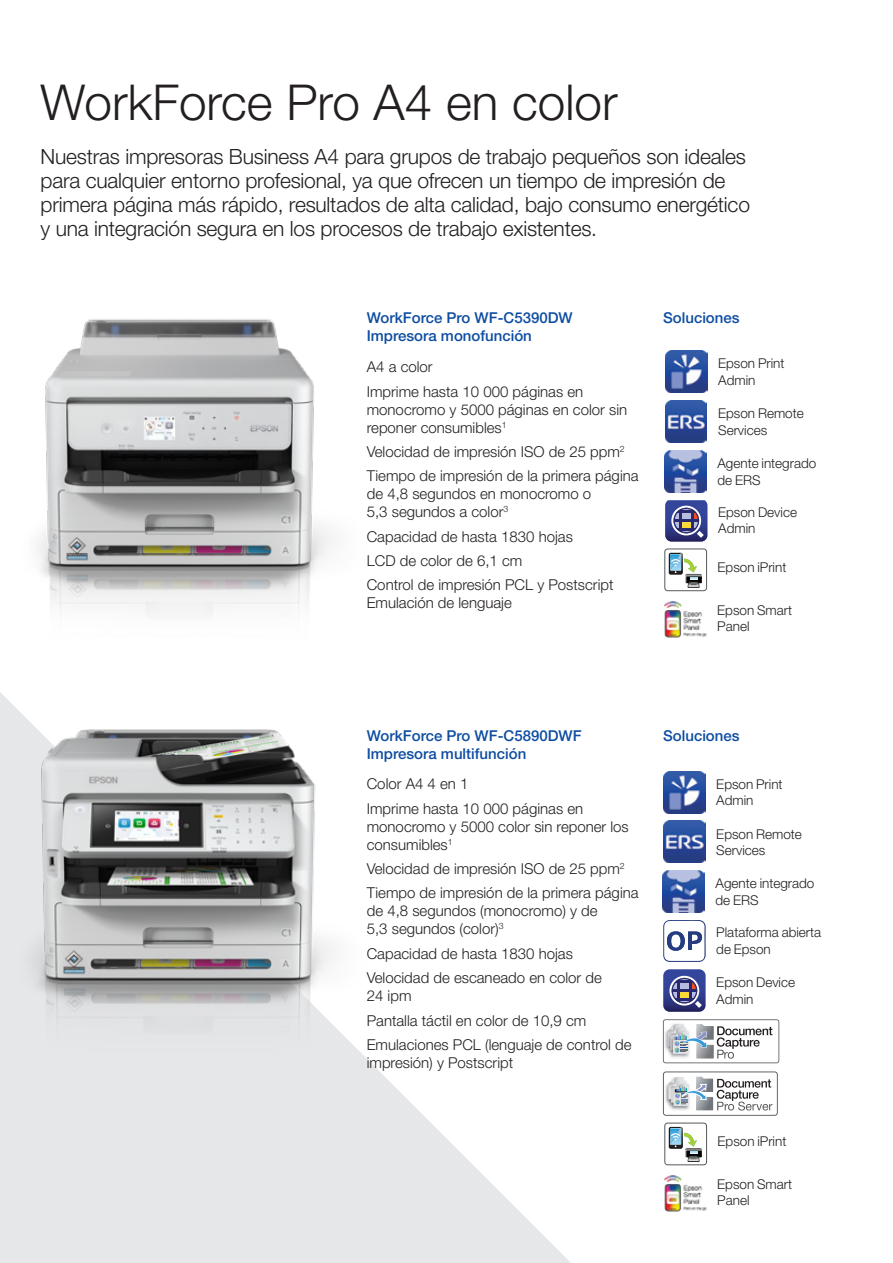
<style>
.page{position:relative;width:893px;height:1263px;background:#fff}
.page>*{position:absolute;margin:0;border:0;box-sizing:border-box;transform-origin:0 0}
.t1{font:300 49.5px "Helvetica Neue LT Pro";color:#231f20}
.t2{font:300 21px/24px "Helvetica Neue LT Pro";letter-spacing:-.01em;color:#231f20}
.t3{font:300 15px/18px "Helvetica Neue LT Pro";color:#231f20}
.t4{font:500 15px "Helvetica Neue LT Pro";color:#0d4da1}
.Product_features{font:300 13.5px/16.5px "Helvetica Neue LT Pro";color:#231f20}
</style>
<div class="page">
<svg style="left:0;top:692px;width:571px;height:571px;fill:#e6e7e9"></svg>
<img style="left:36px;top:319px;width:296px;height:296px">
<img style="left:665px;top:400px;width:42px;height:42px">
<svg style="left:665px;top:500px;width:42px;height:42px;background:#5b5f96"></svg>
<img style="left:665px;top:350px;width:43px;height:43px">
<img style="left:664px;top:450px;width:42px;height:42px">
<img style="left:0;top:703px;width:402px;height:359px">
<svg style="left:663px;top:920px;width:43px;height:42px"></svg>
<img style="left:663px;top:821px;width:42px;height:42px">
<svg style="left:663px;top:969px;width:43px;height:43px;background:#5d6198"></svg>
<img style="left:663px;top:771px;width:43px;height:42px">
<img style="left:662px;top:870px;width:43px;height:42px">
<svg style="left:663px;top:1019px;width:116px;height:44px"></svg>
<svg style="left:663px;top:1071px;width:115px;height:45px"></svg>
<div style="left:664px;top:549px;width:43px;height:42px;border:1px solid #57585a;border-radius:3px"></div>
<svg style="left:669px;top:553px;width:33px;height:35px"></svg>
<div style="left:664px;top:1123px;width:43px;height:42px;border:1px solid #57585a;border-radius:3px"></div>
<svg style="left:669px;top:1127px;width:33px;height:35px"></svg>
<img style="left:664px;top:601px;width:42px;height:37px">
<img style="left:664px;top:1175px;width:42px;height:37px">
<p class="t1" style="left:41px;top:73px;width:578px">WorkForce Pro A4 en color</p>
<p class="t2" style="left:41px;top:144px;width:711px">Nuestras impresoras Business A4 para grupos de trabajo pequeños son ideales para cualquier entorno profesional, ya que ofrecen un tiempo de impresión de primera página más rápido, resultados de alta calidad, bajo consumo energético y una integración segura en los procesos de trabajo existentes.</p>
<p class="t4" style="left:367px;top:309px;width:207px">WorkForce Pro WF-C5390DW</p>
<p class="t4" style="left:663px;top:309px;width:78px">Soluciones</p>
<p class="t4" style="left:367px;top:327px;width:167px">Impresora monofunción</p>
<p class="t3" style="left:367px;top:357px;width:67px">A4 a color</p>
<p class="t3" style="left:367px;top:382px;width:262px">Imprime hasta 10 000 páginas en monocromo y 5000 páginas en color sin reponer consumibles<sup>1</sup></p>
<p class="t3" style="left:367px;top:442px;width:259px">Velocidad de impresión ISO de 25 ppm<sup>2</sup></p>
<p class="t3" style="left:367px;top:467px;width:273px">Tiempo de impresión de la primera página de 4,8 segundos en monocromo o<br>5,3 segundos a color<sup>3</sup></p>
<p class="t3" style="left:367px;top:527px;width:208px">Capacidad de hasta 1830 hojas</p>
<p class="t3" style="left:367px;top:551px;width:157px">LCD de color de 6,1 cm</p>
<p class="t3" style="left:367px;top:576px;width:248px">Control de impresión PCL y Postscript<br>Emulación de lenguaje</p>
<p class="Product_features" style="left:718px;top:355px;width:68px">Epson Print<br>Admin</p>
<p class="Product_features" style="left:718px;top:405px;width:87px">Epson Remote<br>Services</p>
<p class="Product_features" style="left:717px;top:455px;width:100px">Agente integrado de ERS</p>
<p class="Product_features" style="left:718px;top:503px;width:80px">Epson Device<br>Admin</p>
<p class="Product_features" style="left:718px;top:558px;width:70px">Epson iPrint</p>
<p class="Product_features" style="left:717px;top:601px;width:76px">Epson Smart<br>Panel</p>
<p class="t4" style="left:367px;top:726px;width:216px">WorkForce Pro WF-C5890DWF</p>
<p class="t4" style="left:663px;top:726px;width:78px">Soluciones</p>
<p class="t4" style="left:367px;top:744px;width:161px">Impresora multifunción</p>
<p class="t3" style="left:367px;top:775px;width:103px">Color A4 4 en 1</p>
<p class="t3" style="left:367px;top:799px;width:264px">Imprime hasta 10 000 páginas en monocromo y 5000 color sin reponer los consumibles<sup>1</sup></p>
<p class="t3" style="left:367px;top:859px;width:259px">Velocidad de impresión ISO de 25 ppm<sup>2</sup></p>
<p class="t3" style="left:367px;top:884px;width:273px">Tiempo de impresión de la primera página de 4,8 segundos (monocromo) y de<br>5,3 segundos (color)<sup>3</sup></p>
<p class="t3" style="left:367px;top:944px;width:208px">Capacidad de hasta 1830 hojas</p>
<p class="t3" style="left:367px;top:968px;width:237px">Velocidad de escaneado en color de<br>24 ipm</p>
<p class="t3" style="left:367px;top:1011px;width:221px">Pantalla táctil en color de 10,9 cm</p>
<p class="t3" style="left:367px;top:1035px;width:266px">Emulaciones PCL (lenguaje de control de impresión) y Postscript</p>
<p class="Product_features" style="left:716px;top:775px;width:68px">Epson Print<br>Admin</p>
<p class="Product_features" style="left:716px;top:825px;width:87px">Epson Remote<br>Services</p>
<p class="Product_features" style="left:716px;top:875px;width:100px">Agente integrado de ERS</p>
<p class="Product_features" style="left:716px;top:924px;width:106px">Plataforma abierta de Epson</p>
<p class="Product_features" style="left:716px;top:974px;width:80px">Epson Device<br>Admin</p>
<p class="Product_features" style="left:718px;top:1132px;width:70px">Epson iPrint</p>
<p class="Product_features" style="left:717px;top:1175px;width:76px">Epson Smart<br>Panel</p>
</div>
